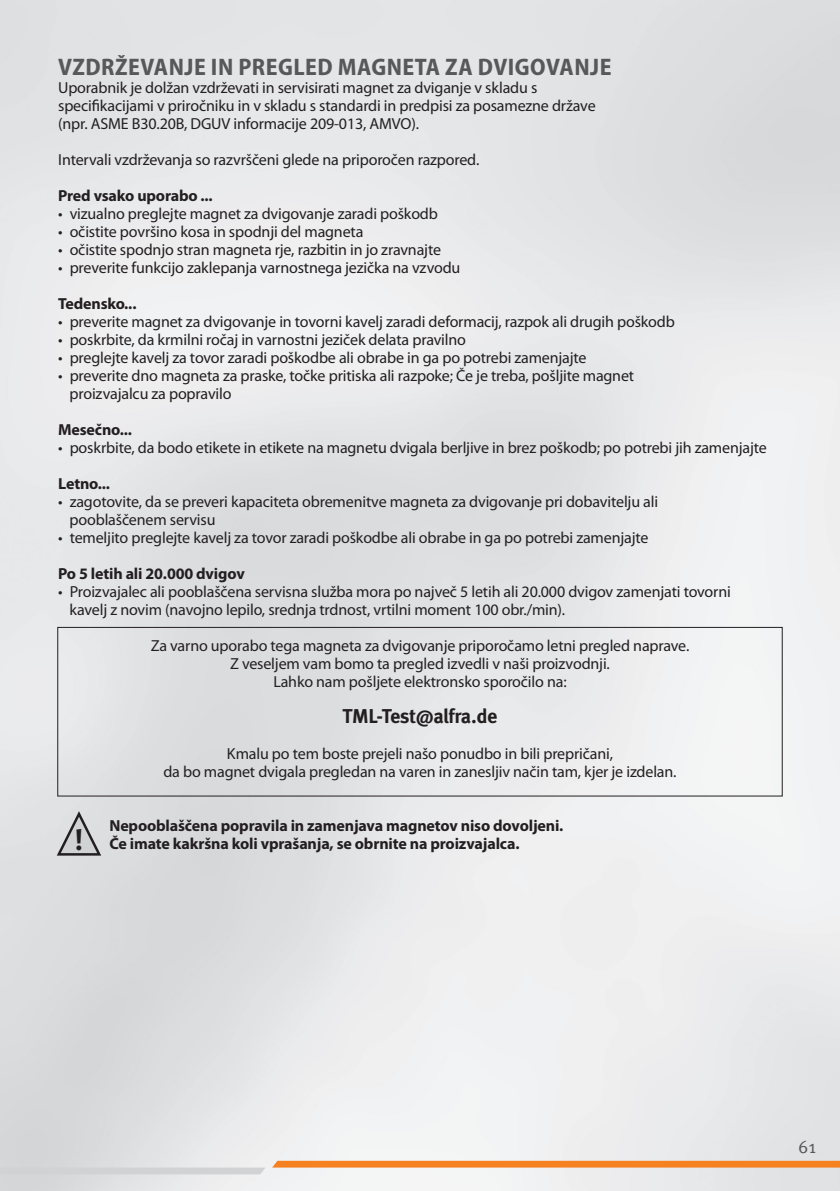
<style>
.page{position:relative;width:840px;height:1191px;background:#fff}
.page>*{position:absolute;margin:0;border:0;box-sizing:border-box;transform-origin:0 0}
.Fließtext{font:700 29.6px "Meta OT";color:#231f20}
.Ü2_12pt_grau_HR{font:700 semi-condensed 24px "Myriad Pro";letter-spacing:.02em;color:#57585a}
.Fließtext-2{font:700 20px "Meta OT";letter-spacing:-.025em;color:#231f20}
.t1{font:18px "Meta OT";color:#57585a}
.Fließtext_HR{font:16px/18px "Myriad Pro";letter-spacing:-.01em;color:#231f20}
.Fließtext_HR-2{font:700 16px "Myriad Pro";letter-spacing:-.01em;color:#231f20}
</style>
<div class="page">
<img style="left:0;top:0;width:839px;height:1191px">
<svg style="left:272px;top:1160px;width:567px;height:7px;background:#f48d39"></svg>
<svg style="left:0;top:1167px;width:265px;height:7px;background:#d2d3d5"></svg>
<div style="left:57px;top:627px;width:725px;height:169px;border:1px solid #231f20"></div>
<svg style="left:55px;top:810px;width:48px;height:47px;background:#bfbfc1"></svg>
<p class="Ü2_12pt_grau_HR" style="left:58px;top:53px;width:554px">VZDRŽEVANJE IN PREGLED MAGNETA ZA DVIGOVANJE</p>
<p class="Fließtext_HR" style="left:58px;top:79px;width:480px">Uporabnik je dolžan vzdrževati in servisirati magnet za dviganje v skladu s</p>
<p class="Fließtext_HR" style="left:58px;top:97px;width:538px">specifikacijami v priročniku in v skladu s standardi in predpisi za posamezne države (npr. ASME B30.20B, DGUV informacije 209-013, AMVO).</p>
<p class="Fließtext_HR" style="left:58px;top:151px;width:422px">Intervali vzdrževanja so razvrščeni glede na priporočen razpored.</p>
<p class="Fließtext_HR-2" style="left:58px;top:186px;width:156px">Pred vsako uporabo ...</p>
<p class="Fließtext_HR" style="left:58px;top:205px;width:381px">• vizualno preglejte magnet za dvigovanje zaradi poškodb</p>
<p class="Fließtext_HR" style="left:58px;top:223px;width:306px">• očistite površino kosa in spodnji del magneta</p>
<p class="Fließtext_HR" style="left:58px;top:241px;width:384px">• očistite spodnjo stran magneta rje, razbitin in jo zravnajte</p>
<p class="Fließtext_HR" style="left:58px;top:259px;width:403px">• preverite funkcijo zaklepanja varnostnega jezička na vzvodu</p>
<p class="Fließtext_HR-2" style="left:58px;top:294px;width:80px">Tedensko...</p>
<p class="Fließtext_HR" style="left:58px;top:313px;width:617px">• preverite magnet za dvigovanje in tovorni kavelj zaradi deformacij, razpok ali drugih poškodb</p>
<p class="Fließtext_HR" style="left:58px;top:331px;width:409px">• poskrbite, da krmilni ročaj in varnostni jeziček delata pravilno</p>
<p class="Fließtext_HR" style="left:58px;top:349px;width:529px">• preglejte kavelj za tovor zaradi poškodbe ali obrabe in ga po potrebi zamenjajte</p>
<p class="Fließtext_HR" style="left:69px;top:367px;width:566px;text-indent:-11px">• preverite dno magneta za praske, točke pritiska ali razpoke; Če je treba, pošljite magnet proizvajalcu za popravilo</p>
<p class="Fließtext_HR-2" style="left:58px;top:420px;width:75px">Mesečno...</p>
<p class="Fließtext_HR" style="left:58px;top:439px;width:709px">• poskrbite, da bodo etikete in etikete na magnetu dvigala berljive in brez poškodb; po potrebi jih zamenjajte</p>
<p class="Fließtext_HR-2" style="left:58px;top:474px;width:53px">Letno...</p>
<p class="Fließtext_HR" style="left:69px;top:493px;width:590px;text-indent:-11px">• zagotovite, da se preveri kapaciteta obremenitve magneta za dvigovanje pri dobavitelju ali pooblaščenem servisu</p>
<p class="Fließtext_HR" style="left:58px;top:529px;width:591px">• temeljito preglejte kavelj za tovor zaradi poškodbe ali obrabe in ga po potrebi zamenjajte</p>
<p class="Fließtext_HR-2" style="left:58px;top:564px;width:188px">Po 5 letih ali 20.000 dvigov</p>
<p class="Fließtext_HR" style="left:69px;top:583px;width:662px;text-indent:-11px">• Proizvajalec ali pooblaščena servisna služba mora po največ 5 letih ali 20.000 dvigov zamenjati tovorni kavelj z novim (navojno lepilo, srednja trdnost, vrtilni moment 100 obr./min).</p>
<p class="Fließtext_HR" style="left:151px;top:637px;width:540px;text-align:center">Za varno uporabo tega magneta za dvigovanje priporočamo letni pregled naprave.<br>Z veseljem vam bomo ta pregled izvedli v naši proizvodnji.</p>
<p class="Fließtext_HR" style="left:273px;top:673px;width:294px">Lahko nam pošljete elektronsko sporočilo na:</p>
<p class="Fließtext-2" style="left:342px;top:704px;width:156px">TML-Test@alfra.de</p>
<p class="Fließtext_HR" style="left:163px;top:745px;width:514px;text-align:center">Kmalu po tem boste prejeli našo ponudbo in bili prepričani,<br>da bo magnet dvigala pregledan na varen in zanesljiv način tam, kjer je izdelan.</p>
<p class="Fließtext_HR-2" style="left:109px;top:816px;width:455px">Nepooblaščena popravila in zamenjava magnetov niso dovoljeni.</p>
<p class="Fließtext" style="left:74px;top:822px;width:11px">!</p>
<p class="Fließtext_HR-2" style="left:109px;top:834px;width:411px">Če imate kakršna koli vprašanja, se obrnite na proizvajalca.</p>
<p class="t1" style="left:797px;top:1136px;width:19px">61</p>
</div>
